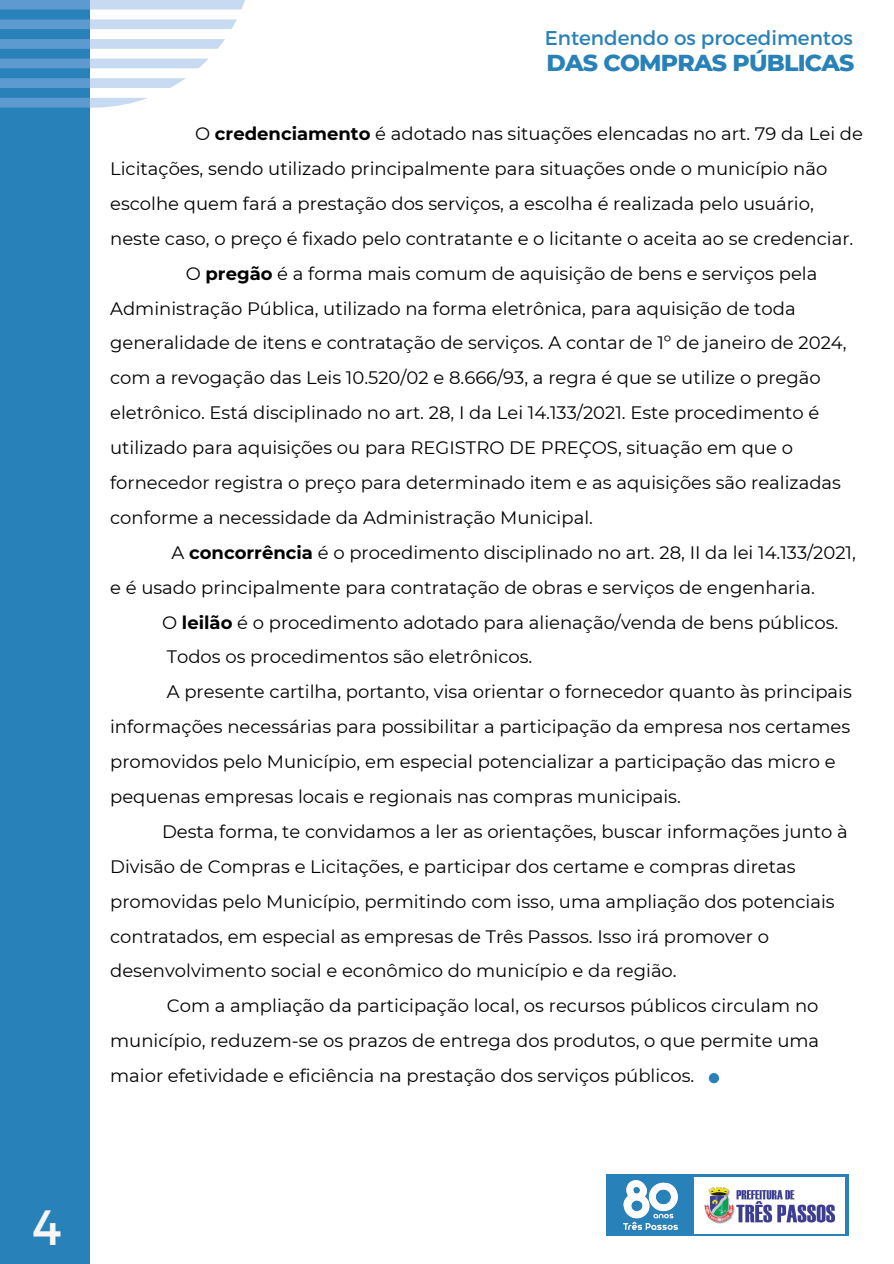
<style>
.page{position:relative;width:894px;height:1264px;background:#fff}
.page>*{position:absolute;margin:0;border:0;box-sizing:border-box;transform-origin:0 0}
.t1{font:49.35px "Montserrat";color:#f6f6f6}
.t2{font:800 23.55px "Montserrat";letter-spacing:-.035em;color:#2881b9}
.t3{font:19.95px "Montserrat";color:#2881b9}
.t4{font:18px/34.8px "Montserrat";color:#000}
.s1{font-weight:700}
</style>
<div class="page">
<div style="left:0;top:0;width:89px;height:1263px;background:#2881b9"></div>
<svg style="left:0;top:0;width:245px;height:10px;background:#a1c3e5"></svg>
<svg style="left:0;top:19px;width:237px;height:10px;background:#a0c2e4"></svg>
<svg style="left:0;top:39px;width:225px;height:10px;background:#9dc1e4"></svg>
<svg style="left:0;top:59px;width:208px;height:9px;background:#9abfe3"></svg>
<svg style="left:0;top:78px;width:186px;height:10px;background:#96bce1"></svg>
<svg style="left:0;top:98px;width:147px;height:9px"></svg>
<svg style="left:606px;top:1174px;width:242px;height:61px;background:#3689bd"></svg>
<div style="left:694px;top:1176px;width:150px;height:57px;background:#fff"></div>
<img style="left:704px;top:1187px;width:130px;height:37px">
<img style="left:623px;top:1180px;width:54px;height:49px">
<div style="left:708px;top:1073px;width:10px;height:10px;background:#2881b9;border-radius:50%"></div>
<p class="t1" style="left:32px;top:1194px;width:31px">4</p>
<p class="t3" style="left:544px;top:25px;width:309px">Entendendo os procedimentos</p>
<p class="t2" style="left:546px;top:48px;width:309px">DAS COMPRAS PÚBLICAS</p>
<p class="t4" style="left:110px;top:116px;width:754px;text-indent:85px">O <span class="s1">credenciamento</span> é adotado nas situações elencadas no art. 79 da Lei de Licitações, sendo utilizado principalmente para situações onde o município não escolhe quem fará a prestação dos serviços, a escolha é realizada pelo usuário, neste caso, o preço é fixado pelo contratante e o licitante o aceita ao se credenciar.</p>
<p class="t4" style="left:110px;top:256px;width:737px;text-indent:75px">O <span class="s1">pregão</span> é a forma mais comum de aquisição de bens e serviços pela Administração Pública, utilizado na forma eletrônica, para aquisição de toda generalidade de itens e contratação de serviços. A contar de 1º de janeiro de 2024, com a revogação das Leis 10.520/02 e 8.666/93, a regra é que se utilize o pregão eletrônico. Está disciplinado no art. 28, I da Lei 14.133/2021. Este procedimento é utilizado para aquisições ou para REGISTRO DE PREÇOS, situação em que o fornecedor registra o preço para determinado item e as aquisições são realizadas conforme a necessidade da Administração Municipal.</p>
<p class="t4" style="left:110px;top:535px;width:747px;text-indent:61px">A <span class="s1">concorrência</span> é o procedimento disciplinado no art. 28, II da lei 14.133/2021, e é usado principalmente para contratação de obras e serviços de engenharia.</p>
<h1 class="t4" style="left:162px;top:604px;width:677px">O <span class="s1">leilão</span> é o procedimento adotado para alienação/venda de bens públicos.</h1>
<p class="t4" style="left:167px;top:639px;width:367px">Todos os procedimentos são eletrônicos.</p>
<p class="t4" style="left:110px;top:674px;width:743px;text-indent:57px">A presente cartilha, portanto, visa orientar o fornecedor quanto às principais informações necessárias para possibilitar a participação da empresa nos certames promovidos pelo Município, em especial potencializar a participação das micro e pequenas empresas locais e regionais nas compras municipais.</p>
<p class="t4" style="left:110px;top:814px;width:738px;text-indent:52px">Desta forma, te convidamos a ler as orientações, buscar informações junto à Divisão de Compras e Licitações, e participar dos certame e compras diretas promovidas pelo Município, permitindo com isso, uma ampliação dos potenciais contratados, em especial as empresas de Três Passos. Isso irá promover o desenvolvimento social e econômico do município e da região.</p>
<p class="t4" style="left:110px;top:988px;width:710px;text-align:justify;text-indent:57px">Com a ampliação da participação local, os recursos públicos circulam no município, reduzem-se os prazos de entrega dos produtos, o que permite uma maior efetividade e eficiência na prestação dos serviços públicos.</p>
</div>
